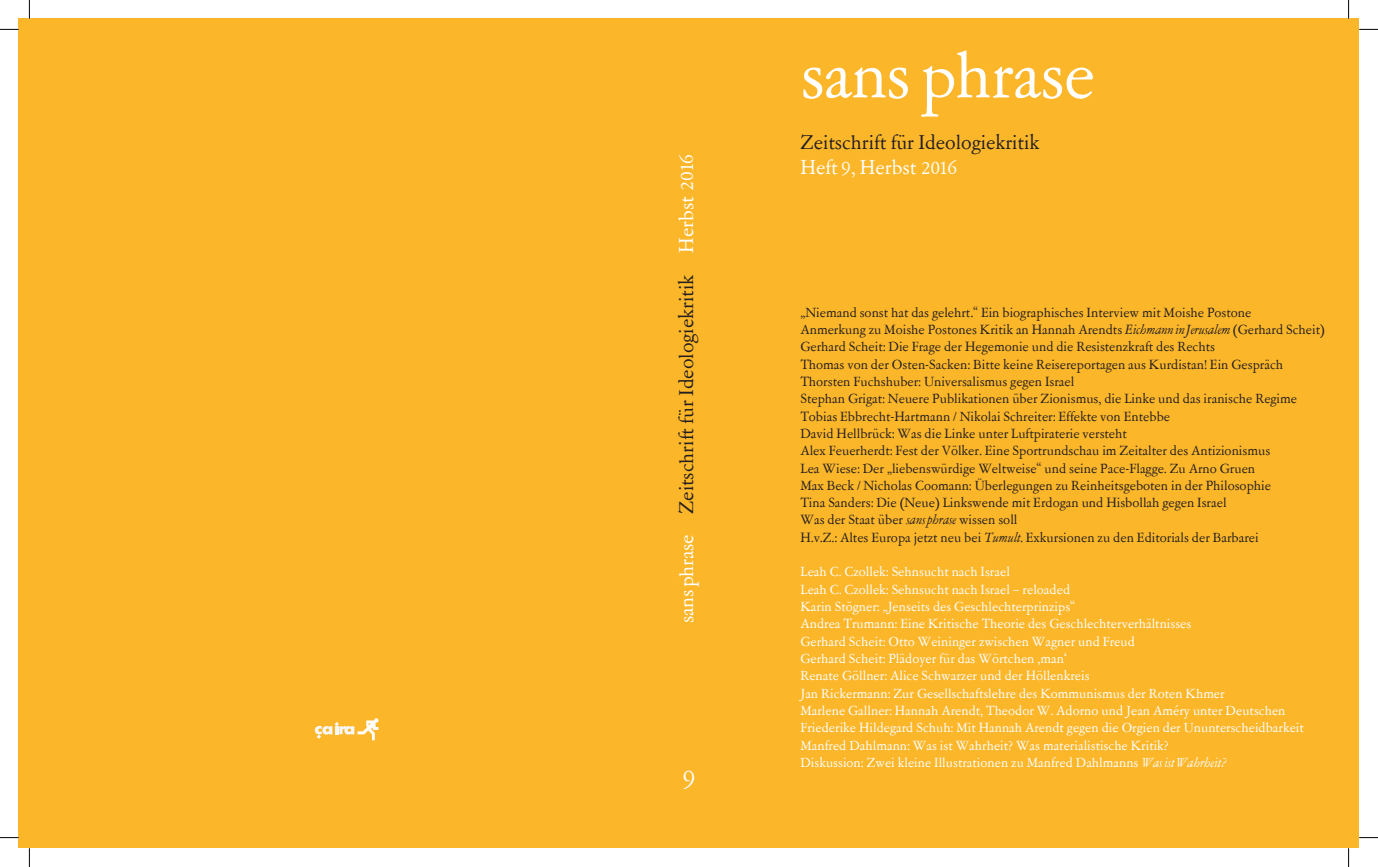
<style>
.page{position:relative;width:1378px;height:867px;background:#fff}
.page>*{position:absolute;margin:0;border:0;box-sizing:border-box;transform-origin:0 0}
.t1{font:75px "Garamont Amst SB Till";letter-spacing:-.01em;color:#fff}
.t2{font:30px "Garamont Amst SB Till";color:#fff}
.t3{font:22.5px/25px "Garamont Amst SB Till";color:#231f20}
.t4{font:15px/17.2px "Garamont Amst SB Till";color:#231f20}
.t5{font:14.88px/17.2px "Garamont Amst SB Till";letter-spacing:.005em;color:#fff}
.s1{color:#fff}
.s2{font-family:"Garamont Amst SB Italic Tillneu Ita"}
</style>
<div class="page">
<div style="left:19px;top:19px;width:1339px;height:829px;background:#fcb62a"></div>
<svg style="left:315px;top:718px;width:63px;height:22px"></svg>
<svg style="left:0;top:29px;width:19px;height:1px"></svg>
<svg style="left:1358px;top:29px;width:19px;height:1px"></svg>
<svg style="left:0;top:836px;width:19px;height:2px"></svg>
<svg style="left:1358px;top:836px;width:19px;height:2px"></svg>
<svg style="left:29px;top:0;width:1px;height:19px"></svg>
<svg style="left:29px;top:848px;width:1px;height:19px"></svg>
<svg style="left:1347px;top:0;width:2px;height:19px"></svg>
<svg style="left:1348px;top:848px;width:1px;height:19px"></svg>
<p class="t3" style="left:674px;top:623px;width:470px;rotate:-90deg"><span class="s1">sans phrase</span> Zeitschrift für Ideologiekritik <span class="s1">Herbst 2016</span></p>
<p class="t2" style="left:682px;top:763px;width:15px">9</p>
<p class="t1" style="left:800px;top:38px;width:296px">sans phrase</p>
<p class="t3" style="left:800px;top:131px;width:240px">Zeitschrift für Ideologiekritik<br><span class="s1">Heft 9, Herbst 2016</span></p>
<p class="t4" style="left:800px;top:304px;width:526px">„Niemand sonst hat das gelehrt.“ Ein biographisches Interview mit Moishe Postone<br>Anmerkung zu Moishe Postones Kritik an Hannah Arendts <span class="s2">Eichmann in Jerusalem</span> (Gerhard Scheit)<br>Gerhard Scheit: Die Frage der Hegemonie und die Resistenzkraft des Rechts<br>Thomas von der Osten-Sacken: Bitte keine Reisereportagen aus Kurdistan! Ein Gespräch Thorsten Fuchshuber: Universalismus gegen Israel<br>Stephan Grigat: Neuere Publikationen über Zionismus, die Linke und das iranische Regime Tobias Ebbrecht-Hartmann / Nikolai Schreiter: Effekte von Entebbe<br>David Hellbrück: Was die Linke unter Luftpiraterie versteht<br>Alex Feuerherdt: Fest der Völker. Eine Sportrundschau im Zeitalter des Antizionismus<br>Lea Wiese: Der „liebenswürdige Weltweise“ und seine Pace-Flagge. Zu Arno Gruen<br>Max Beck / Nicholas Coomann: Überlegungen zu Reinheitsgeboten in der Philosophie<br>Tina Sanders: Die (Neue) Linkswende mit Erdogan und Hisbollah gegen Israel<br>Was der Staat über <span class="s2">sans phrase</span> wissen soll<br>H.v.Z.: Altes Europa jetzt neu bei <span class="s2">Tumult</span>. Exkursionen zu den Editorials der Barbarei</p>
<p class="t5" style="left:800px;top:564px;width:505px">Leah C. Czollek: Sehnsucht nach Israel<br>Leah C. Czollek: Sehnsucht nach Israel – reloaded<br>Karin Stögner: „Jenseits des Geschlechterprinzips“<br>Andrea Trumann: Eine Kritische Theorie des Geschlechterverhältnisses<br>Gerhard Scheit: Otto Weininger zwischen Wagner und Freud<br>Gerhard Scheit: Plädoyer für das Wörtchen ‚man‘<br>Renate Göllner: Alice Schwarzer und der Höllenkreis<br>Jan Rickermann: Zur Gesellschaftslehre des Kommunismus der Roten Khmer<br>Marlene Gallner: Hannah Arendt, Theodor W. Adorno und Jean Améry unter Deutschen Friederike Hildegard Schuh: Mit Hannah Arendt gegen die Orgien der Ununterscheidbarkeit Manfred Dahlmann: Was ist Wahrheit? Was materialistische Kritik?<br>Diskussion: Zwei kleine Illustrationen zu Manfred Dahlmanns <span class="s2">Was ist Wahrheit?</span></p>
</div>
